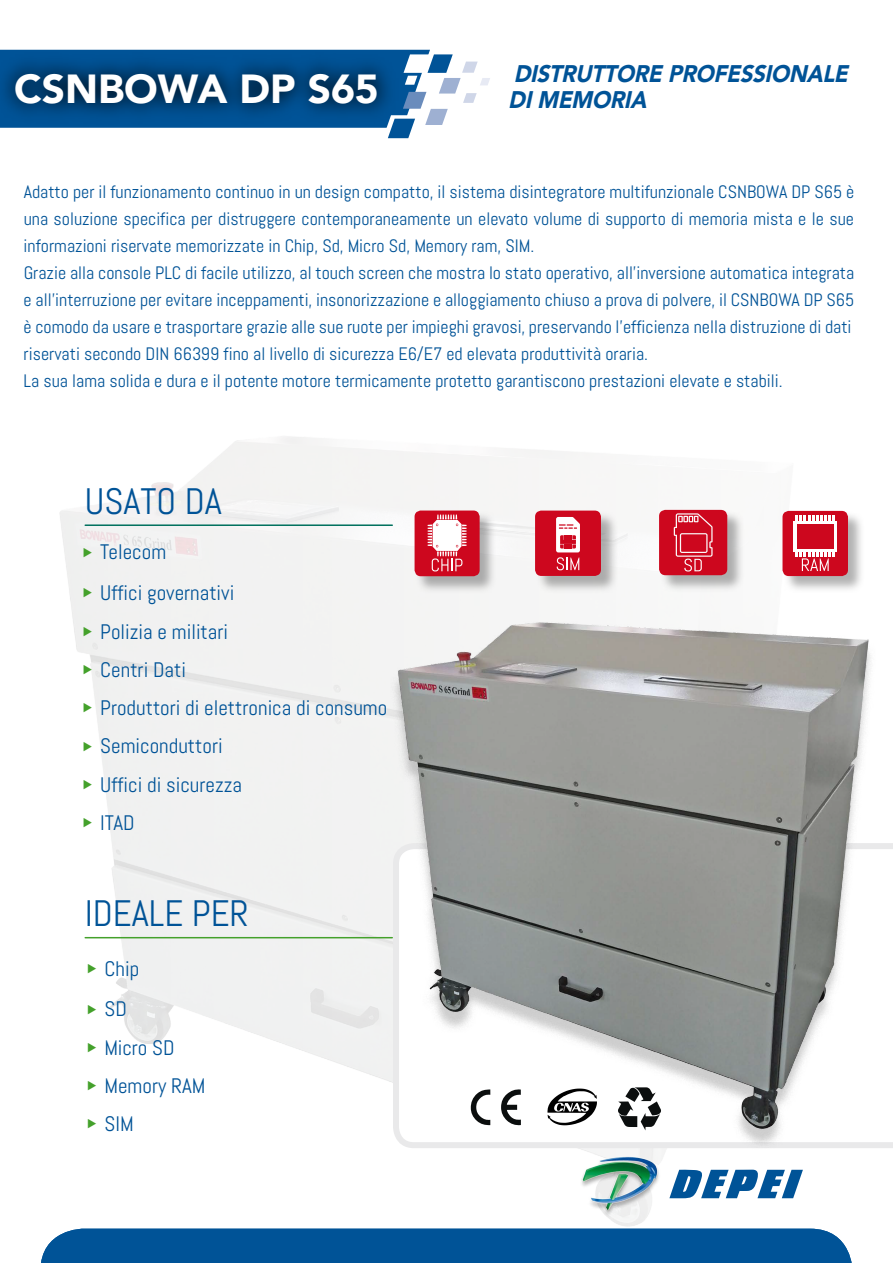
<style>
.page{position:relative;width:893px;height:1263px;background:#fff}
.page>*{position:absolute;margin:0;border:0;box-sizing:border-box;transform-origin:0 0}
.t1{font:900 40.5px "Avenir";color:#fff}
.t2{font:36.75px "Abel";color:#005397}
.t3{font:italic 900 24px "Avenir";color:#005397;scale:.91 1}
.t4{font:21px/38.2px "Abel";color:#005397}
.t5{font:18px/27px "Abel";color:#005397}
</style>
<div class="page">
<img style="left:59px;top:436px;width:778px;height:793px">
<img style="left:567px;top:1149px;width:105px;height:78px">
<svg style="left:669px;top:1169px;width:134px;height:29px"></svg>
<svg style="left:0;top:50px;width:490px;height:88px"></svg>
<img style="left:380px;top:598px;width:513px;height:544px">
<div style="left:41px;top:1229px;width:811px;height:34px;background:#005397"></div>
<svg style="left:547px;top:1088px;width:50px;height:37px"></svg>
<svg style="left:471px;top:1089px;width:19px;height:36px"></svg>
<svg style="left:501px;top:1089px;width:20px;height:36px"></svg>
<svg style="left:618px;top:1087px;width:43px;height:43px"></svg>
<svg style="left:660px;top:511px;width:84px;height:82px"></svg>
<div style="left:659px;top:510px;width:68px;height:65px;background:#cd071e;border-radius:6px"></div>
<svg style="left:674px;top:513px;width:39px;height:58px"></svg>
<svg style="left:536px;top:511px;width:82px;height:82px"></svg>
<div style="left:535px;top:511px;width:66px;height:65px;background:#cd071e;border-radius:6px"></div>
<svg style="left:556px;top:517px;width:24px;height:53px"></svg>
<svg style="left:783px;top:512px;width:78px;height:81px"></svg>
<div style="left:782px;top:511px;width:66px;height:65px;background:#cd071e;border-radius:6px"></div>
<hr style="left:795px;top:516px;width:3px;height:41px;background:#fff">
<hr style="left:799px;top:516px;width:3px;height:41px;background:#fff">
<hr style="left:803px;top:516px;width:3px;height:41px;background:#fff">
<hr style="left:808px;top:516px;width:2px;height:41px;background:#fff">
<hr style="left:812px;top:516px;width:3px;height:41px;background:#fff">
<hr style="left:816px;top:516px;width:3px;height:41px;background:#fff">
<hr style="left:820px;top:516px;width:3px;height:41px;background:#fff">
<hr style="left:824px;top:516px;width:3px;height:41px;background:#fff">
<hr style="left:828px;top:516px;width:3px;height:41px;background:#fff">
<hr style="left:832px;top:516px;width:3px;height:41px;background:#fff">
<div style="left:793px;top:522px;width:44px;height:30px;background:#fff"></div>
<div style="left:797px;top:524px;width:37px;height:24px;background:#cd071e"></div>
<svg style="left:802px;top:558px;width:27px;height:13px"></svg>
<svg style="left:415px;top:511px;width:82px;height:82px"></svg>
<div style="left:415px;top:510px;width:65px;height:66px;background:#cd071e;border-radius:6px"></div>
<svg style="left:428px;top:515px;width:39px;height:56px"></svg>
<hr style="left:85px;top:524px;width:307px;height:2px;background:#00705d">
<hr style="left:85px;top:937px;width:307px;height:1px;background:#44a12b">
<svg style="left:84px;top:547px;width:8px;height:10px"></svg>
<svg style="left:84px;top:588px;width:8px;height:10px"></svg>
<svg style="left:84px;top:626px;width:8px;height:10px"></svg>
<svg style="left:84px;top:665px;width:8px;height:9px"></svg>
<svg style="left:84px;top:703px;width:8px;height:9px"></svg>
<svg style="left:84px;top:741px;width:8px;height:10px"></svg>
<svg style="left:84px;top:779px;width:8px;height:10px"></svg>
<svg style="left:84px;top:818px;width:8px;height:9px"></svg>
<svg style="left:88px;top:963px;width:8px;height:10px"></svg>
<svg style="left:88px;top:1004px;width:8px;height:10px"></svg>
<svg style="left:88px;top:1043px;width:8px;height:9px"></svg>
<svg style="left:88px;top:1081px;width:8px;height:9px"></svg>
<svg style="left:88px;top:1119px;width:8px;height:10px"></svg>
<h1 class="t1" style="left:14px;top:54px;width:366px">CSNBOWA DP S65</h1>
<h3 class="t3" style="left:514px;top:53px;width:378px">DISTRUTTOREPROFESSIONALE</h3>
<h3 class="t3" style="left:508px;top:79px;width:162px">DIMEMORIA</h3>
<p class="t5" style="left:24px;top:179px;width:832px">Adatto per il funzionamento continuo in un design compatto, il sistema disintegratore multifunzionale CSNBOWA DP S65 è una soluzione specifica per distruggere contemporaneamente un elevato volume di supporto di memoria mista e le sue informazioni riservate memorizzate in Chip, Sd, Micro Sd, Memory ram, SIM.<br>Grazie alla console PLC di facile utilizzo, al touch screen che mostra lo stato operativo, all'inversione automatica integrata e all'interruzione per evitare inceppamenti, insonorizzazione e alloggiamento chiuso a prova di polvere, il CSNBOWA DP S65 è comodo da usare e trasportare grazie alle sue ruote per impieghi gravosi, preservando l'efficienza nella distruzione di dati riservati secondo DIN 66399 fino al livello di sicurezza E6/E7 ed elevata produttività oraria.<br>La sua lama solida e dura e il potente motore termicamente protetto garantiscono prestazioni elevate e stabili.</p>
<h2 class="t2" style="left:85px;top:478px;width:139px">USATO DA</h2>
<p class="t4" style="left:100px;top:532px;width:136px;line-height:40.8px">Telecom<br>Uffici governativi</p>
<p class="t4" style="left:100px;top:612px;width:289px">Polizia e militari<br>Centri Dati<br>Produttori di elettronica di consumo<br>Semiconduttori<br>Uffici di sicurezza<br>ITAD</p>
<h2 class="t2" style="left:85px;top:890px;width:166px">IDEALE PER</h2>
<p class="t4" style="left:105px;top:948px;width:36px;line-height:40.8px">Chip<br>SD</p>
<p class="t4" style="left:105px;top:1028px;width:103px">Micro SD<br>Memory RAM<br>SIM</p>
</div>
